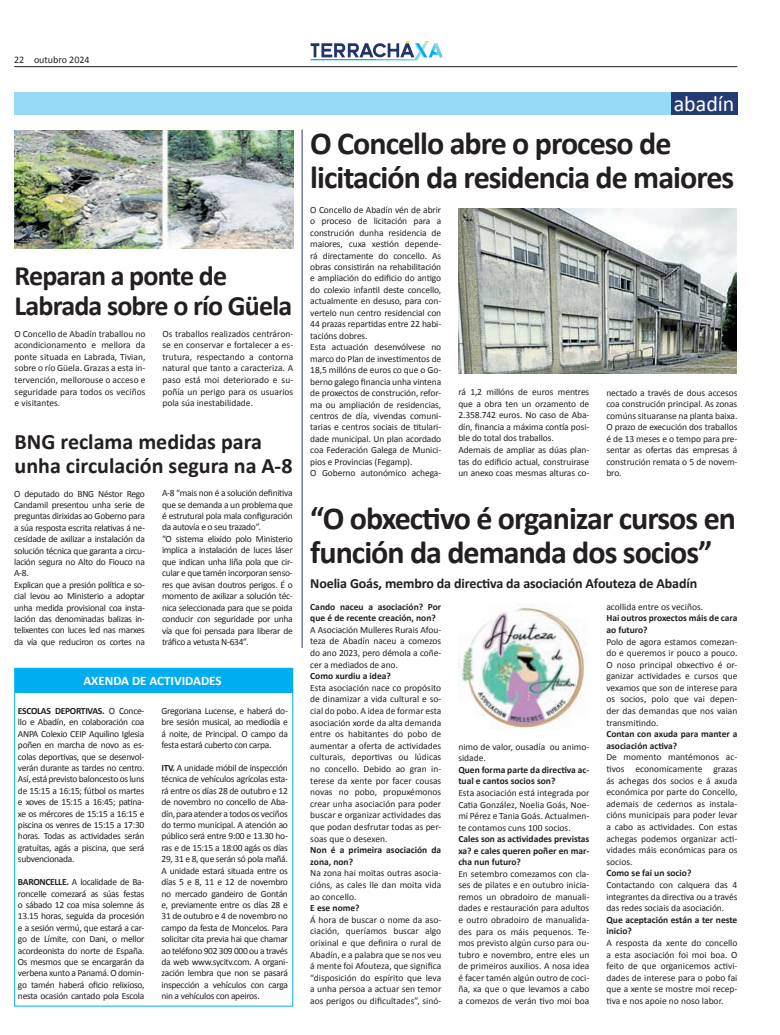
<style>
.page{position:relative;width:780px;height:1035px;background:#fff}
.page>*{position:absolute;margin:0;border:0;box-sizing:border-box;transform-origin:0 0}
.t1{font:700 32px/34px "Calibri";letter-spacing:-.03em;color:#231f20}
.t2{font:700 28px/30px "Calibri";letter-spacing:-.03em;color:#231f20}
.t3{font:700 22px/24px "Calibri";color:#231f20}
.t4{font:22px "Calibri";color:#fff}
.t5{font:700 14px "Calibri";letter-spacing:-.01em;color:#231f20}
.t6{font:700 13px "Calibri";color:#fff}
.t7{font:10px "Calibri";color:#231f20}
.t8{font:9.5px/11.6px "Calibri";letter-spacing:-.01em;color:#231f20;text-align:justify}
.t9{font:9.5px/11.4px "Calibri";letter-spacing:-.03em;color:#231f20}
.t10{font:700 9.5px/11.6px "Calibri";color:#231f20}
.s1{font-weight:700}
</style>
<div class="page">
<hr style="left:14px;top:66px;width:723px;height:1px;background:#231f20">
<svg style="left:310px;top:41px;width:132px;height:19px"></svg>
<div style="left:14px;top:92px;width:723px;height:22px;background:#97daf8"></div>
<div style="left:670px;top:92px;width:67px;height:22px;background:#253b73"></div>
<img style="left:458px;top:604px;width:129px;height:124px">
<img style="left:15px;top:130px;width:278px;height:119px">
<img style="left:458px;top:208px;width:279px;height:166px">
<svg style="left:14px;top:667px;width:280px;height:340px"></svg>
<div style="left:15px;top:668px;width:277px;height:25px;background:#00aeef"></div>
<hr style="left:301px;top:129px;width:1px;height:519px;background:#253b73">
<p class="t7" style="left:14px;top:54px;width:77px">22 outubro 2024</p>
<h2 class="t2" style="left:15px;top:259px;width:279px">Reparan a ponte de<br>Labrada sobre o río Güela</h2>
<p class="t8" style="left:15px;top:327px;width:132px">O Concello de Abadín traballou no acondicionamento e mellora da ponte situada en Labrada, Tivian, sobre o río Güela. Grazas a esta in&shy;tervención, mellorouse o acceso e seguridade para todos os veciños e visitantes.</p>
<p class="t8" style="left:162px;top:327px;width:132px">Os traballos realizados centráron&shy;se en conservar e fortalecer a es&shy;trutura, respectando a contorna natural que tanto a caracteriza. A paso está moi deteriorado e su&shy;poñía un perigo para os usuarios pola súa inestabilidade.</p>
<h3 class="t3" style="left:15px;top:429px;width:279px">BNG reclama medidas para unha circulación segura na A-8</h3>
<p class="t9" style="left:14px;top:487px;width:132px">O deputado do BNG Néstor Rego<br>Candamil presentou unha serie de preguntas dirixidas ao Goberno para a súa resposta escrita relativas á ne&shy;cesidade de axilizar a instalación da solución técnica que garanta a circu&shy;lación segura no Alto do Fiouco na<br>A-8.<br>Explican que a presión política e so&shy;cial levou ao Ministerio a adoptar unha medida provisional coa insta&shy;lación das denominadas balizas in&shy;telixentes con luces led nas marxes da vía que reduciron os cortes na</p>
<p class="t9" style="left:162px;top:487px;width:132px">A-8 “mais non é a solución definitiva que se demanda a un problema que é estrutural pola mala configuración da autovía e o seu trazado”.<br>“O sistema elixido polo Ministerio implica a instalación de luces láser que indican unha liña pola que cir&shy;cular e que tamén incorporan senso&shy;res que avisan doutros perigos. É o momento de axilizar a solución téc&shy;nica seleccionada para que se poida conducir con seguridade por unha vía que foi pensada para liberar de tráfico a vetusta N-634”.</p>
<h3 class="t6" style="left:83px;top:673px;width:140px">AXENDA DE ACTIVIDADES</h3>
<p class="t8" style="left:18px;top:705px;width:128px"><span class="s1">ESCOLAS DEPORTIVAS.</span> O Conce&shy;llo e Abadín, en colaboración coa ANPA Colexio CEIP Aquilino Iglesia poñen en marcha de novo as es&shy;colas deportivas, que se desenvol&shy;verán durante as tardes no centro.<br>Así, está previsto baloncesto os luns de 15:15 a 16:15; fútbol os martes e xoves de 15:15 a 16:45; patina&shy;xe os mércores de 15:15 a 16:15 e piscina os venres de 15:15 a 17:30 horas. Todas as actividades serán gratuítas, agás a piscina, que será subvencionada.</p>
<p class="t8" style="left:18px;top:876px;width:128px"><span class="s1">BARONCELLE.</span> A localidade de Ba&shy;roncelle comezará as súas festas o sábado 12 coa misa solemne ás 13.15 horas, seguida da procesión e a sesión vermú, que estará a car&shy;go de Límite, con Dani, o mellor acordeonista do norte de España.<br>Os mesmos que se encargarán da verbena xunto a Panamá. O domin&shy;go tamén haberá oficio relixioso, nesta ocasión cantado pola Escola</p>
<p class="t8" style="left:161px;top:705px;width:128px">Gregoriana Lucense, e haberá do&shy;bre sesión musical, ao mediodía e á noite, de Principal. O campo da festa estará cuberto con carpa.</p>
<p class="t8" style="left:161px;top:762px;width:128px"><span class="s1">ITV.</span> A unidade móbil de inspección técnica de vehículos agrícolas esta&shy;rá entre os días 28 de outubro e 12 de novembro no concello de Aba&shy;dín, para atender a todos os veciños do termo municipal. A atención ao público será entre 9:00 e 13.30 ho&shy;ras e de 15:15 a 18:00 agás os días 29, 31 e 8, que serán só pola mañá.<br>A unidade estará situada entre os días 5 e 8, 11 e 12 de novembro no mercado gandeiro de Gontán e, previamente entre os días 28 e 31 de outubro e 4 de novembro no campo da festa de Moncelos. Para solicitar cita previa hai que chamar ao teléfono 902 309 000 ou a través da web www.sycitv.com. A organi&shy;zación lembra que non se pasará inspección a vehículos con carga nin a vehículos con apeiros.</p>
<h3 class="t4" style="left:673px;top:90px;width:62px">abadín</h3>
<h1 class="t1" style="left:310px;top:125px;width:425px">O Concello abre o proceso de licitación da residencia de maiores</h1>
<p class="t8" style="left:310px;top:203px;width:132px;text-align:left">O Concello de Abadín vén de abrir o proceso de licitación para a construción dunha residencia de maiores, cuxa xestión depende&shy;rá directamente do concello. As obras consistirán na rehabilitación e ampliación do edificio do antigo do colexio infantil deste concello, actualmente en desuso, para con&shy;vertelo nun centro residencial con<br>44 prazas repartidas entre 22 habi&shy;tacións dobres.<br>Esta actuación desenvólvese no marco do Plan de investimentos de<br>18,5 millóns de euros co que o Go&shy;berno galego financia unha vintena de proxectos de construción, refor&shy;ma ou ampliación de residencias, centros de día, vivendas comuni&shy;tarias e centros sociais de titulari&shy;dade municipal. Un plan acordado coa Federación Galega de Munici&shy;pios e Provincias (Fegamp).<br>O Goberno autonómico achega-</p>
<p class="t8" style="left:458px;top:386px;width:132px;text-align:left">rá 1,2 millóns de euros mentres que a obra ten un orzamento de<br>2.358.742 euros. No caso de Aba&shy;dín, financia a máxima contía posi&shy;ble do total dos traballos.<br>Ademais de ampliar as dúas plan&shy;tas do edificio actual, construirase un anexo coas mesmas alturas co-</p>
<p class="t8" style="left:606px;top:386px;width:132px">nectado a través de dous accesos coa construción principal. As zonas comúns situaranse na planta baixa.<br>O prazo de execución dos traballos é de 13 meses e o tempo para pre&shy;sentar as ofertas das empresas á construción remata o 5 de novem&shy;bro.</p>
<h1 class="t1" style="left:310px;top:499px;width:427px">“O obxectivo é organizar cursos en función da demanda dos socios”</h1>
<h3 class="t5" style="left:310px;top:575px;width:388px">Noelia Goás, membro da directiva da asociación Afouteza de Abadín</h3>
<p class="t10" style="left:310px;top:600px;width:132px">Cando naceu a asociación? Por que é de recente creación, non?</p>
<p class="t8" style="left:310px;top:623px;width:132px">A Asociación Mulleres Rurais Afou&shy;teza de Abadín naceu a comezos do ano 2023, pero démola a coñe&shy;cer a mediados de ano.</p>
<p class="t10" style="left:310px;top:670px;width:82px">Como xurdiu a idea?</p>
<p class="t8" style="left:310px;top:681px;width:132px">Esta asociación nace co propósito de dinamizar a vida cultural e so&shy;cial do pobo. A idea de formar esta asociación xorde da alta demanda entre os habitantes do pobo de aumentar a oferta de actividades culturais, deportivas ou lúdicas no concello. Debido ao gran in&shy;terese da xente por facer cousas novas no pobo, propuxémonos crear unha asociación para poder buscar e organizar actividades das que podan desfrutar todas as per&shy;soas que o desexen.</p>
<p class="t10" style="left:310px;top:843px;width:132px">Non é a primeira asociación da zona, non?</p>
<p class="t8" style="left:310px;top:867px;width:132px">Na zona hai moitas outras asocia&shy;cións, as cales lle dan moita vida ao concello.</p>
<p class="t10" style="left:310px;top:901px;width:51px">E ese nome?</p>
<p class="t8" style="left:310px;top:913px;width:132px">Á hora de buscar o nome da aso&shy;ciación, queríamos buscar algo orixinal e que definira o rural de Abadín, e a palabra que se nos veu á mente foi Afouteza, que significa “disposición do espírito que leva a unha persoa a actuar sen temor aos perigos ou dificultades”, sinó-</p>
<p class="t8" style="left:458px;top:740px;width:132px">nimo de valor, ousadía ou animo&shy;sidade.</p>
<p class="t10" style="left:458px;top:763px;width:132px">Quen forma parte da directiva ac&shy;tual e cantos socios son?</p>
<p class="t8" style="left:458px;top:786px;width:132px">Esta asociación está integrada por Catia González, Noelia Goás, Noe&shy;mí Pérez e Tania Goás. Actualmen&shy;te contamos cuns 100 socios.</p>
<p class="t10" style="left:458px;top:833px;width:132px;text-align:justify">Cales son as actividades previstas xa? e cales queren poñer en mar&shy;cha nun futuro?</p>
<p class="t8" style="left:458px;top:867px;width:132px">En setembro comezamos con cla&shy;ses de pilates e en outubro inicia&shy;remos un obradoiro de manuali&shy;dades e restauración para adultos e outro obradoiro de manualida&shy;des para os máis pequenos. Te&shy;mos previsto algún curso para ou&shy;tubro e novembro, entre eles un de primeiros auxilios. A nosa idea é facer tamén algún outro de coci&shy;ña, xa que o que levamos a cabo a comezos de verán tivo moi boa</p>
<p class="t8" style="left:606px;top:600px;width:98px">acollida entre os veciños.</p>
<p class="t10" style="left:606px;top:612px;width:132px">Hai outros proxectos máis de cara ao futuro?</p>
<p class="t8" style="left:606px;top:635px;width:132px">Polo de agora estamos comezan&shy;do e queremos ir pouco a pouco.<br>O noso principal obxectivo é or&shy;ganizar actividades e cursos que vexamos que son de interese para os socios, polo que vai depen&shy;der das demandas que nos vaian transmitindo.</p>
<p class="t10" style="left:606px;top:728px;width:132px">Contan con axuda para manter a asociación activa?</p>
<p class="t8" style="left:606px;top:751px;width:132px">De momento mantémonos ac&shy;tivos economicamente grazas ás achegas dos socios e á axuda económica por parte do Concello, ademais de cedernos as instala&shy;cións municipais para poder levar a cabo as actividades. Con estas achegas podemos organizar acti&shy;vidades máis económicas para os socios.</p>
<p class="t10" style="left:606px;top:867px;width:86px">Como se fai un socio?</p>
<p class="t8" style="left:606px;top:878px;width:132px">Contactando con calquera das 4 integrantes da directiva ou a través das redes sociais da asociación.</p>
<p class="t10" style="left:606px;top:913px;width:132px">Que aceptación están a ter neste inicio?</p>
<p class="t8" style="left:606px;top:936px;width:132px">A resposta da xente do concello a esta asociación foi moi boa. O feito de que organicemos activi&shy;dades de interese para o pobo fai que a xente se mostre moi recep&shy;tiva e nos apoie no noso labor.</p>
</div>
